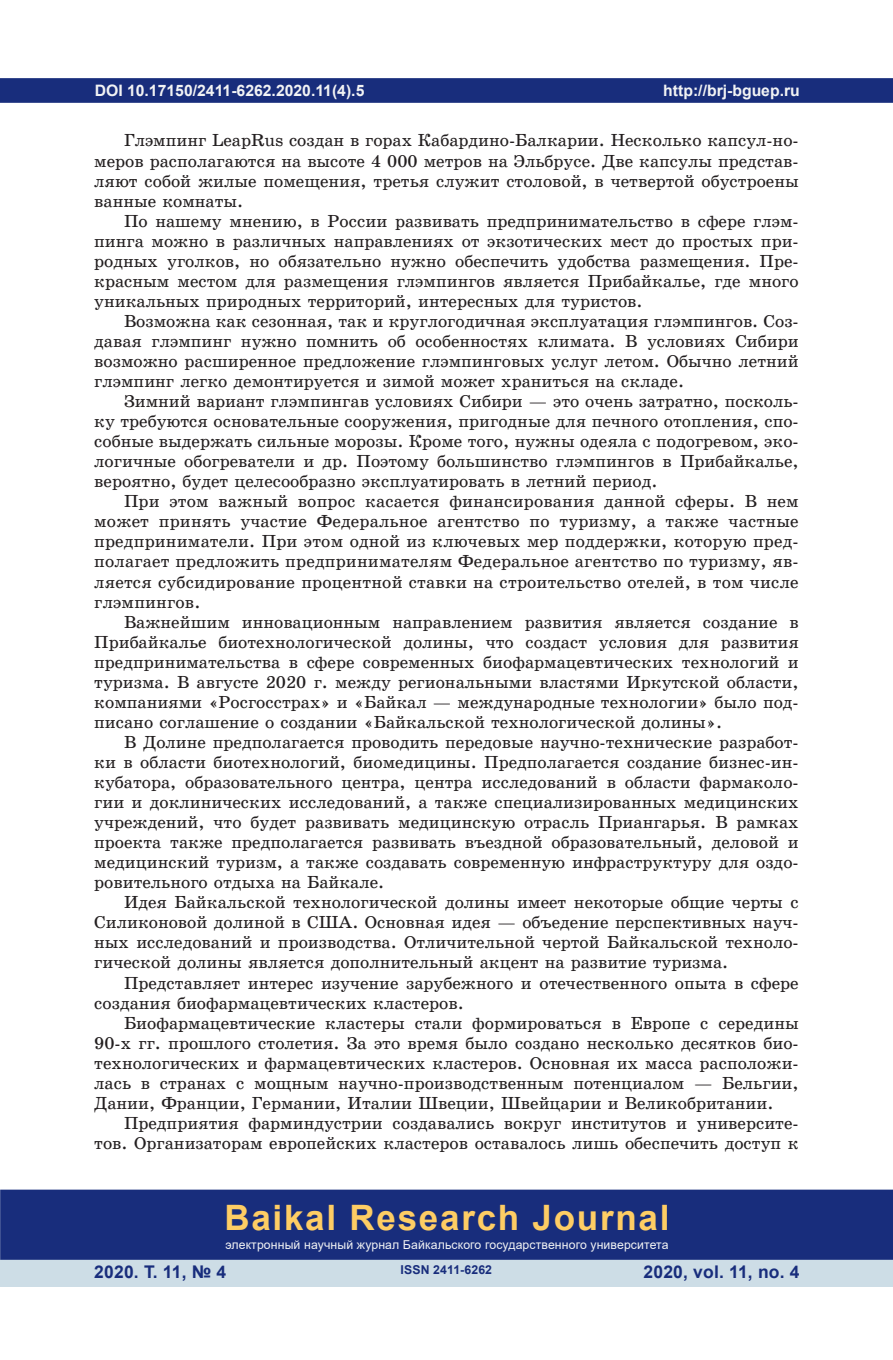
<style>
.page{position:relative;width:893px;height:1360px;background:#fff}
.page>*{position:absolute;margin:0;border:0;box-sizing:border-box;transform-origin:0 0}
.t1{font:700 35px "Arial";letter-spacing:.05em;color:#fecd64}
.Текст{font:17.5px/19.9px "School Book C";color:#231f20;text-align:justify}
.t2{font:700 17.5px "Arial";letter-spacing:.01em;color:#182d7c}
.t3{font:700 15.75px "Arial";color:#f2f3f4}
.t4{font:12.25px "Arial";letter-spacing:.01em;color:#f2f3f4}
.t5{font:700 12.25px "Arial";letter-spacing:.01em;color:#182d7c}
</style>
<div class="page">
<div style="left:0;top:78px;width:893px;height:25px;background:#182d7c;border:2px solid #182d7c"></div>
<div style="left:0;top:1258px;width:893px;height:28px;background:#cddde6"></div>
<div style="left:0;top:1189px;width:893px;height:70px;background:#182d7c;border:2px solid #182d7c"></div>
<p class="t3" style="left:95px;top:79px;width:271px">DOI 10.17150/2411-6262.2020.11(4).5</p>
<p class="t3" style="left:663px;top:79px;width:138px">http://brj-bguep.ru</p>
<p class="Текст" style="left:94px;top:131px;width:706px;text-indent:30px">Глэмпинг LeapRus создан в горах Кабардино-Балкарии. Несколько капсул-но&shy;меров располагаются на высоте 4 000 метров на Эльбрусе. Две капсулы представ&shy;ляют собой жилые помещения, третья служит столовой, в четвертой обустроены ванные комнаты.</p>
<p class="Текст" style="left:94px;top:211px;width:706px;text-indent:30px">По нашему мнению, в России развивать предпринимательство в сфере глэм&shy;пинга можно в различных направлениях от экзотических мест до простых при&shy;родных уголков, но обязательно нужно обеспечить удобства размещения. Пре&shy;красным местом для размещения глэмпингов является Прибайкалье, где много уникальных природных территорий, интересных для туристов.</p>
<p class="Текст" style="left:94px;top:311px;width:706px;text-indent:30px">Возможна как сезонная, так и круглогодичная эксплуатация глэмпингов. Соз&shy;давая глэмпинг нужно помнить об особенностях климата. В условиях Сибири возможно расширенное предложение глэмпинговых услуг летом. Обычно летний глэмпинг легко демонтируется и зимой может храниться на складе.</p>
<p class="Текст" style="left:94px;top:391px;width:706px;text-indent:30px">Зимний вариант глэмпингав условиях Сибири — это очень затратно, посколь&shy;ку требуются основательные сооружения, пригодные для печного отопления, спо&shy;собные выдержать сильные морозы. Кроме того, нужны одеяла с подогревом, эко&shy;логичные обогреватели и др. Поэтому большинство глэмпингов в Прибайкалье, вероятно, будет целесообразно эксплуатировать в летний период.</p>
<p class="Текст" style="left:94px;top:491px;width:706px;text-indent:30px">При этом важный вопрос касается финансирования данной сферы. В нем может принять участие Федеральное агентство по туризму, а также частные предприниматели. При этом одной из ключевых мер поддержки, которую пред&shy;полагает предложить предпринимателям Федеральное агентство по туризму, яв&shy;ляется субсидирование процентной ставки на строительство отелей, в том числе глэмпингов.</p>
<p class="Текст" style="left:94px;top:612px;width:706px;text-indent:30px">Важнейшим инновационным направлением развития является создание в Прибайкалье биотехнологической долины, что создаст условия для развития предпринимательства в сфере современных биофармацевтических технологий и туризма. В августе 2020 г. между региональными властями Иркутской области, компаниями «Росгосстрах» и «Байкал — международные технологии» было под&shy;писано соглашение о создании «Байкальской технологической долины».</p>
<p class="Текст" style="left:94px;top:732px;width:706px;text-indent:30px">В Долине предполагается проводить передовые научно-технические разработ&shy;ки в области биотехнологий, биомедицины. Предполагается создание бизнес-ин&shy;кубатора, образовательного центра, центра исследований в области фармаколо&shy;гии и доклинических исследований, а также специализированных медицинских учреждений, что будет развивать медицинскую отрасль Приангарья. В рамках проекта также предполагается развивать въездной образовательный, деловой и медицинский туризм, а также создавать современную инфраструктуру для оздо&shy;ровительного отдыха на Байкале.</p>
<p class="Текст" style="left:94px;top:892px;width:706px;text-indent:30px">Идея Байкальской технологической долины имеет некоторые общие черты с Силиконовой долиной в США. Основная идея — объедение перспективных науч&shy;ных исследований и производства. Отличительной чертой Байкальской техноло&shy;гической долины является дополнительный акцент на развитие туризма.</p>
<p class="Текст" style="left:94px;top:972px;width:706px;text-indent:30px">Представляет интерес изучение зарубежного и отечественного опыта в сфере создания биофармацевтических кластеров.</p>
<p class="Текст" style="left:94px;top:1012px;width:706px;text-indent:30px">Биофармацевтические кластеры стали формироваться в Европе с середины 90-х гг. прошлого столетия. За это время было создано несколько десятков био&shy;технологических и фармацевтических кластеров. Основная их масса расположи&shy;лась в странах с мощным научно-производственным потенциалом — Бельгии, Дании, Франции, Германии, Италии Швеции, Швейцарии и Великобритании.</p>
<p class="Текст" style="left:94px;top:1113px;width:706px;text-align:right">Предприятия фарминдустрии создавались вокруг институтов и университе&shy;тов. Организаторам европейских кластеров оставалось лишь обеспечить доступ к</p>
<h1 class="t1" style="left:224px;top:1192px;width:447px">Baikal Research Journal</h1>
<p class="t4" style="left:225px;top:1236px;width:445px">электронный научный журнал Байкальского государственного университета</p>
<p class="t2" style="left:94px;top:1259px;width:134px">2020. Т. 11, № 4</p>
<p class="t5" style="left:401px;top:1261px;width:93px">ISSN 2411-6262</p>
<p class="t2" style="left:643px;top:1259px;width:158px">2020, vol. 11, no. 4</p>
</div>
